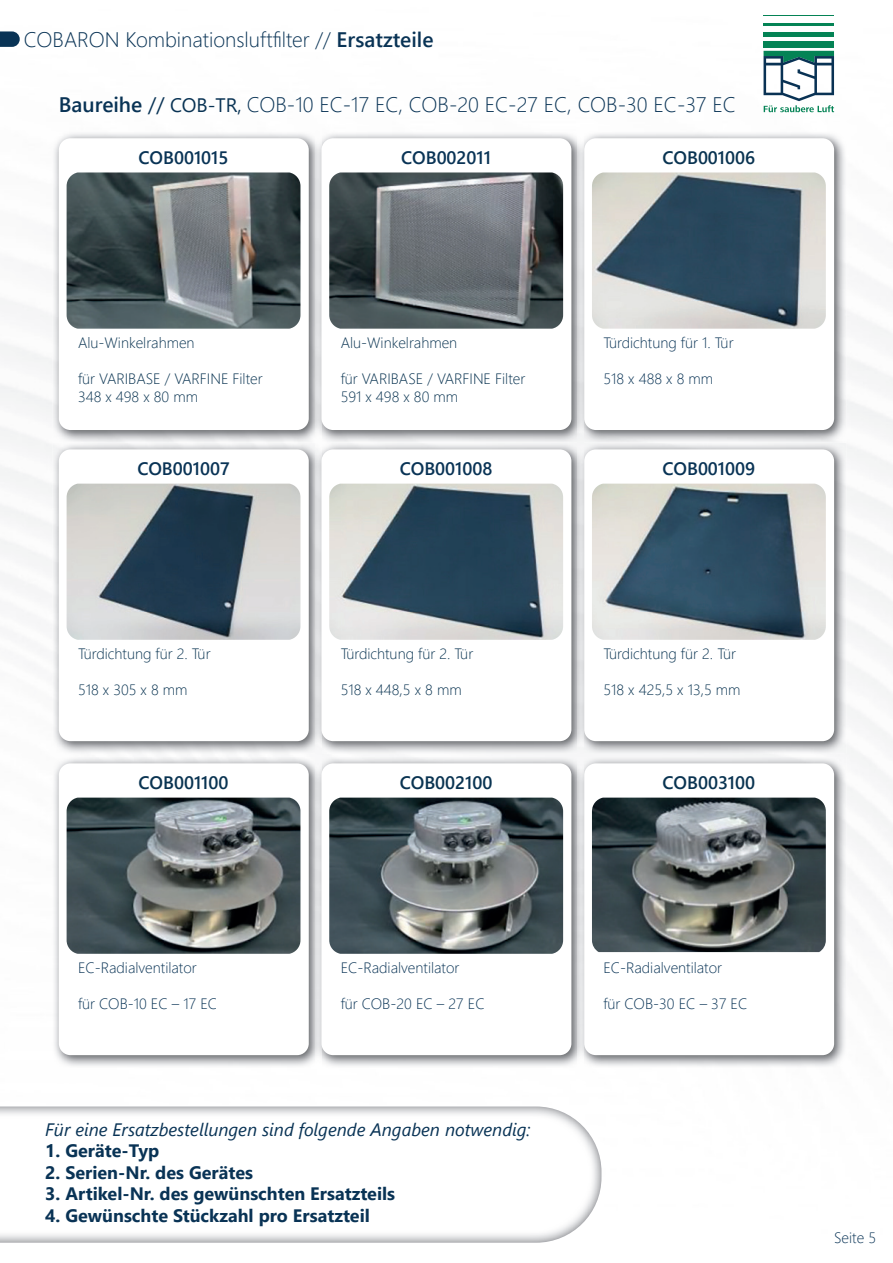
<style>
.page{position:relative;width:893px;height:1263px;background:#fff}
.page>*{position:absolute;margin:0;border:0;box-sizing:border-box;transform-origin:0 0}
.t1{font:300 21px "Segoe UI";color:#093355}
.t2{font:700 18px "Segoe UI";color:#093355}
.t3{font:italic 18px "Segoe UI";color:#093355}
.t4{font:600 18px "Segoe UI";color:#093355}
.t5{font:600 18px "Segoe UI";color:#093351}
.t6{font:300 15px/18px "Segoe UI";color:#093351}
.t7{font:300 15px "Segoe UI";color:#093355}
.s1{font-weight:600}
.s2{font-weight:400}
.s3{font-weight:400;font-size:19.5px;color:#093354}
</style>
<div class="page">
<img style="left:0;top:32px;width:893px;height:1152px">
<hr style="left:763px;top:15px;width:71px;height:1px;background:#048355">
<hr style="left:763px;top:23px;width:71px;height:3px;background:#048355">
<hr style="left:763px;top:33px;width:71px;height:4px;background:#048355">
<div style="left:763px;top:41px;width:71px;height:7px;background:#048355"></div>
<svg style="left:763px;top:51px;width:71px;height:61px"></svg>
<img style="left:53px;top:132px;width:262px;height:622px">
<div style="left:59px;top:138px;width:250px;height:292px;background:#fff;border-radius:12px"></div>
<img style="left:67px;top:172px;width:233px;height:157px">
<img style="left:321px;top:132px;width:257px;height:622px">
<img style="left:315px;top:132px;width:6px;height:622px">
<div style="left:321px;top:138px;width:250px;height:292px;background:#fff;border-radius:12px"></div>
<img style="left:329px;top:172px;width:234px;height:157px">
<img style="left:584px;top:132px;width:262px;height:622px">
<img style="left:578px;top:132px;width:6px;height:622px">
<div style="left:584px;top:138px;width:250px;height:292px;background:#fff;border-radius:12px"></div>
<img style="left:592px;top:172px;width:234px;height:157px">
<div style="left:59px;top:449px;width:250px;height:292px;background:#fff;border-radius:12px"></div>
<img style="left:67px;top:484px;width:233px;height:156px">
<div style="left:321px;top:449px;width:250px;height:292px;background:#fff;border-radius:12px"></div>
<img style="left:329px;top:484px;width:234px;height:156px">
<div style="left:584px;top:449px;width:250px;height:292px;background:#fff;border-radius:12px"></div>
<img style="left:592px;top:484px;width:234px;height:156px">
<img style="left:53px;top:757px;width:262px;height:311px">
<div style="left:59px;top:763px;width:250px;height:292px;background:#fff;border-radius:12px"></div>
<img style="left:67px;top:798px;width:233px;height:156px">
<img style="left:321px;top:757px;width:257px;height:311px">
<img style="left:315px;top:757px;width:6px;height:311px">
<div style="left:321px;top:763px;width:250px;height:292px;background:#fff;border-radius:12px"></div>
<img style="left:329px;top:798px;width:234px;height:156px">
<img style="left:584px;top:757px;width:262px;height:311px">
<img style="left:578px;top:757px;width:6px;height:311px">
<div style="left:584px;top:763px;width:250px;height:292px;background:#fff;border-radius:12px"></div>
<img style="left:592px;top:798px;width:234px;height:154px">
<svg style="left:0;top:31px;width:20px;height:16px"></svg>
<img style="left:0;top:1106px;width:601px;height:137px">
<h1 class="t1" style="left:24px;top:19px;width:411px">COBARON Kombinationsluftfilter // <span class="s1">Ersatzteile</span></h1>
<h1 class="t1" style="left:59px;top:96px;width:679px"><span class="s1">Baureihe</span> <span class="s2">//</span> <span class="s3">COB-TR,</span> COB-10 EC-17 EC, COB-20 EC-27 EC, COB-30 EC-37 EC</h1>
<p class="t4" style="left:139px;top:151px;width:91px">COB001015</p>
<p class="t4" style="left:401px;top:151px;width:91px">COB002011</p>
<p class="t6" style="left:78px;top:335px;width:118px">Alu-Winkelrahmen</p>
<p class="t6" style="left:78px;top:368px;width:186px">für VARIBASE / VARFINE Filter<br>348 x 498 x 80 mm</p>
<p class="t6" style="left:341px;top:335px;width:118px">Alu-Winkelrahmen</p>
<p class="t6" style="left:341px;top:368px;width:186px">für VARIBASE / VARFINE Filter<br>591 x 498 x 80 mm</p>
<p class="t4" style="left:137px;top:463px;width:94px">COB001007</p>
<p class="t4" style="left:400px;top:463px;width:94px">COB001008</p>
<p class="t6" style="left:78px;top:646px;width:134px">Türdichtung für 2. Tür</p>
<p class="t6" style="left:78px;top:682px;width:111px">518 x 305 x 8 mm</p>
<p class="t6" style="left:341px;top:646px;width:134px">Türdichtung für 2. Tür</p>
<p class="t6" style="left:341px;top:682px;width:123px">518 x 448,5 x 8 mm</p>
<p class="t5" style="left:139px;top:776px;width:91px">COB001100</p>
<p class="t5" style="left:400px;top:776px;width:94px">COB002100</p>
<p class="t7" style="left:78px;top:961px;width:120px">EC-Radialventilator</p>
<p class="t7" style="left:78px;top:997px;width:141px">für COB-10 EC – 17 EC</p>
<p class="t7" style="left:341px;top:961px;width:120px">EC-Radialventilator</p>
<p class="t7" style="left:341px;top:997px;width:146px">für COB-20 EC – 27 EC</p>
<p class="t3" style="left:45px;top:1122px;width:487px">Für eine Ersatzbestellungen sind folgende Angaben notwendig:</p>
<p class="t2" style="left:45px;top:1144px;width:116px">1. Geräte-Typ</p>
<p class="t2" style="left:45px;top:1165px;width:209px">2. Serien-Nr. des Gerätes</p>
<p class="t2" style="left:45px;top:1187px;width:351px">3. Artikel-Nr. des gewünschten Ersatzteils</p>
<p class="t2" style="left:45px;top:1208px;width:326px">4. Gewünschte Stückzahl pro Ersatzteil</p>
<p class="t5" style="left:663px;top:151px;width:94px">COB001006</p>
<p class="t7" style="left:603px;top:336px;width:132px">Türdichtung für 1. Tür</p>
<p class="t7" style="left:603px;top:372px;width:111px">518 x 488 x 8 mm</p>
<p class="t4" style="left:663px;top:463px;width:94px">COB001009</p>
<p class="t6" style="left:603px;top:646px;width:134px">Türdichtung für 2. Tür</p>
<p class="t6" style="left:603px;top:682px;width:139px">518 x 425,5 x 13,5 mm</p>
<p class="t5" style="left:663px;top:776px;width:94px">COB003100</p>
<p class="t7" style="left:603px;top:961px;width:120px">EC-Radialventilator</p>
<p class="t7" style="left:603px;top:997px;width:146px">für COB-30 EC – 37 EC</p>
<p class="t7" style="left:834px;top:1231px;width:43px">Seite 5</p>
</div>
